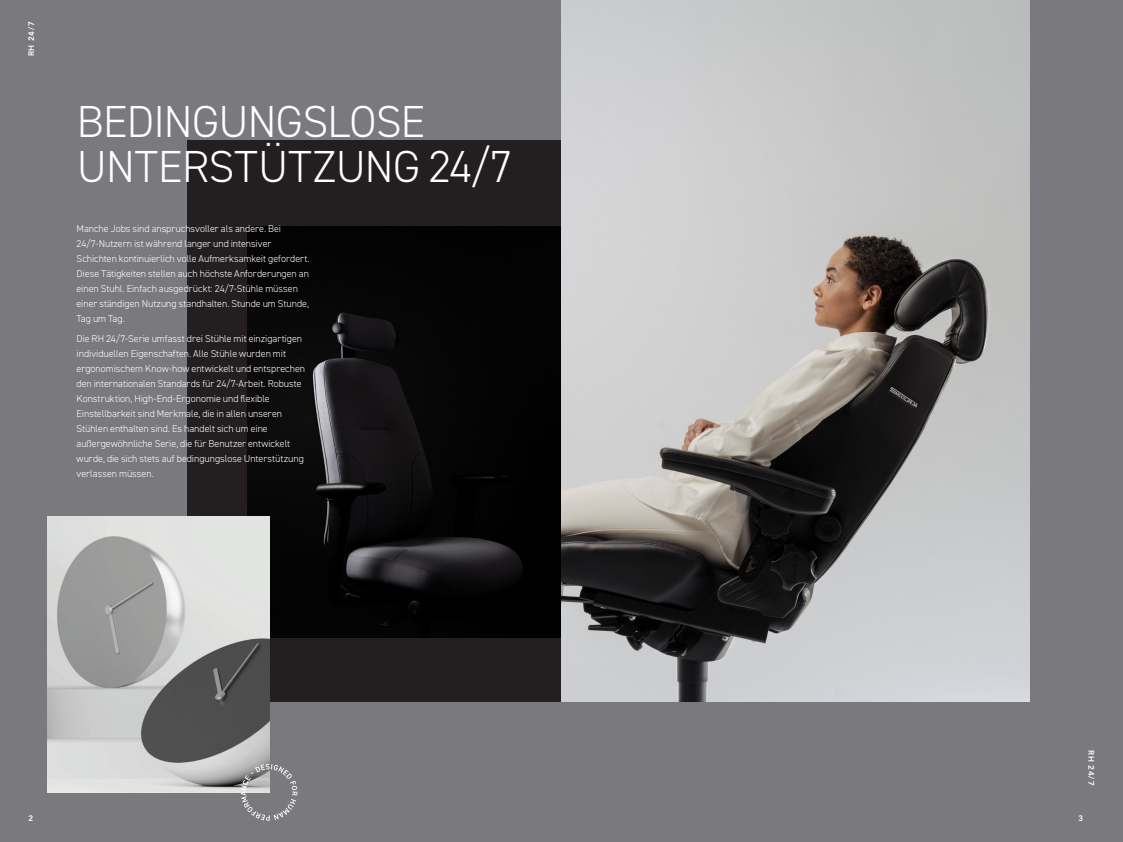
<style>
.page{position:relative;width:1123px;height:842px;background:#7a797d}
.page>*{position:absolute;margin:0;border:0;box-sizing:border-box;transform-origin:0 0}
.RUBRIK{font:300 45px/45px "DIN2014";letter-spacing:-.01em;color:#fff}
.Bröd{font:300 10px/15px "DIN2014";color:#fff}
.Intermediate_headlin{font:800 8px "Avenir LT Std";letter-spacing:.105em;color:#fff}
</style>
<div class="page">
<div style="left:187px;top:140px;width:374px;height:562px;background:#231f20"></div>
<img style="left:247px;top:227px;width:314px;height:411px">
<img style="left:48px;top:517px;width:221px;height:275px">
<svg style="left:241px;top:764px;width:56px;height:57px"></svg>
<img style="left:561px;top:0;width:468px;height:702px">
<p class="Intermediate_headlin" style="left:27px;top:56px;width:37px;rotate:-90deg">RH 24/7</p>
<p class="RUBRIK" style="left:77px;top:99px;width:436px">BEDINGUNGSLOSE<br>UNTERSTÜTZUNG 24/7</p>
<p class="Bröd" style="left:77px;top:221px;width:235px">Manche Jobs sind anspruchsvoller als andere. Bei 24/7-Nutzern ist während langer und intensiver Schichten kontinuierlich volle Aufmerksamkeit gefordert.<br>Diese Tätigkeiten stellen auch höchste Anforderungen an einen Stuhl. Einfach ausgedrückt: 24/7-Stühle müssen einer ständigen Nutzung standhalten. Stunde um Stunde, Tag um Tag.</p>
<p class="Bröd" style="left:77px;top:331px;width:230px">Die RH 24/7-Serie umfasst drei Stühle mit einzigartigen individuellen Eigenschaften. Alle Stühle wurden mit ergonomischem Know-how entwickelt und entsprechen den internationalen Standards für 24/7-Arbeit. Robuste Konstruktion, High-End-Ergonomie und flexible Einstellbarkeit sind Merkmale, die in allen unseren Stühlen enthalten sind. Es handelt sich um eine außergewöhnliche Serie, die für Benutzer entwickelt wurde, die sich stets auf bedingungslose Unterstützung verlassen müssen.</p>
<p class="Intermediate_headlin" style="left:1096px;top:750px;width:37px;rotate:90deg">RH 24/7</p>
<p class="Intermediate_headlin" style="left:28px;top:813px;width:6px">2</p>
<p class="Intermediate_headlin" style="left:1078px;top:813px;width:6px">3</p>
</div>
